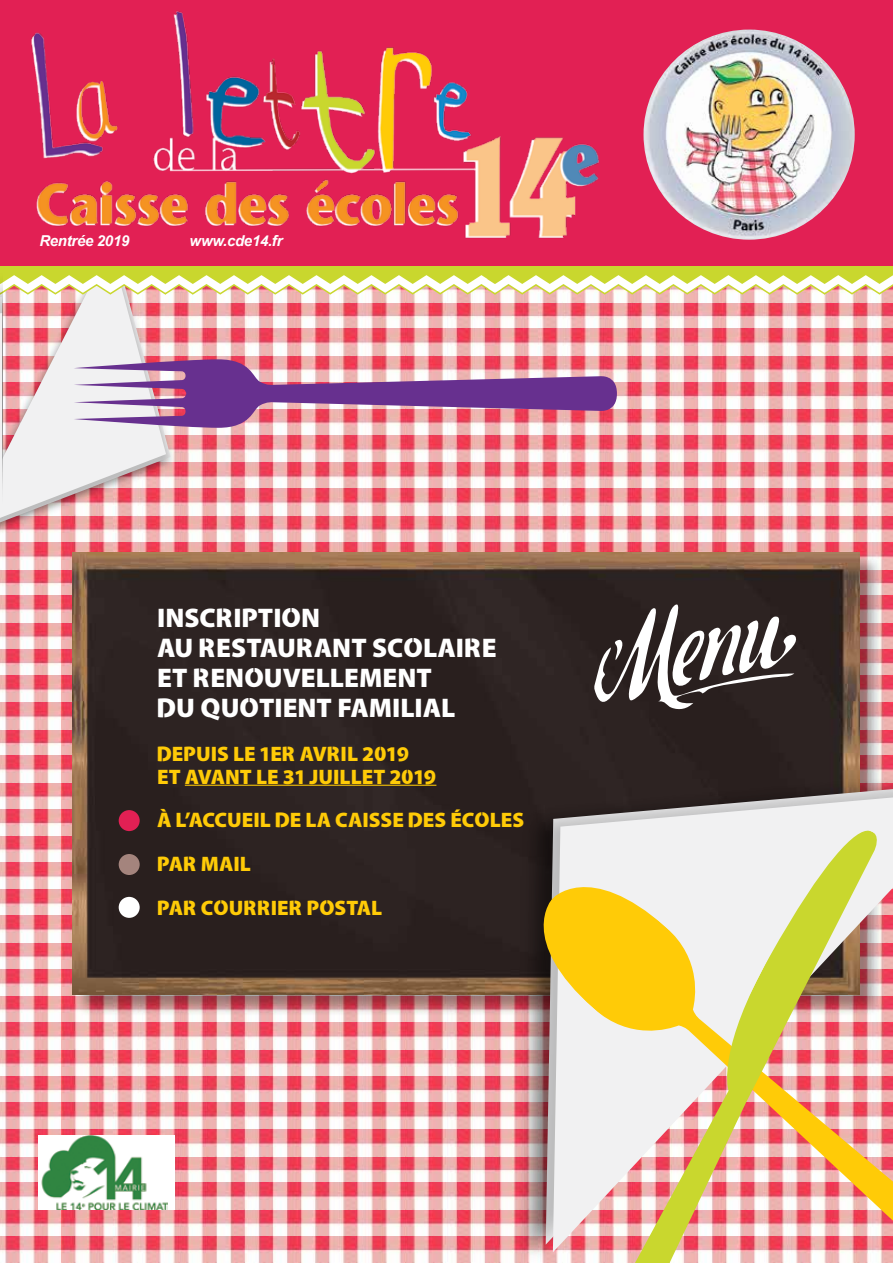
<style>
.page{position:relative;width:893px;height:1263px;background:#fff}
.page>*{position:absolute;margin:0;border:0;box-sizing:border-box;transform-origin:0 0}
.t1{font:900 27px/30.2px "Cleanvertising";color:#fff}
.t2{font:900 21px "Cleanvertising";color:#ffcb07}
.t3{font:italic 700 15px "Arial";letter-spacing:-.02em;color:#fff}
</style>
<div class="page">
<img style="left:0;top:546px;width:61px;height:717px">
<img style="left:489px;top:518px;width:404px;height:745px">
<img style="left:61px;top:518px;width:428px;height:745px">
<div style="left:0;top:250px;width:177px;height:296px;background:#000;opacity:.22"></div>
<div style="left:73px;top:553px;width:810px;height:465px;background:#000;opacity:.34"></div>
<img style="left:73px;top:552px;width:787px;height:442px">
<svg style="left:593px;top:604px;width:206px;height:112px"></svg>
<div style="left:0;top:0;width:893px;height:265px;background:#e22054"></div>
<img style="left:643px;top:30px;width:212px;height:210px">
<img style="left:31px;top:11px;width:568px;height:227px">
<div style="left:520px;top:769px;width:373px;height:492px;background:#000;opacity:.22"></div>
<svg style="left:553px;top:797px;width:340px;height:61px;fill:#f1f1f2"></svg>
<svg style="left:516px;top:858px;width:377px;height:405px"></svg>
<svg style="left:613px;top:828px;width:269px;height:435px"></svg>
<div style="left:38px;top:1135px;width:137px;height:75px;background:#fff"></div>
<img style="left:41px;top:1135px;width:127px;height:75px">
<hr style="left:185px;top:785px;width:251px;height:1px;background:#ffcb07">
<div style="left:119px;top:897px;width:21px;height:21px;background:#fff;border-radius:50%"></div>
<div style="left:119px;top:854px;width:21px;height:21px;background:#a4847d;border-radius:50%"></div>
<div style="left:119px;top:810px;width:21px;height:21px;background:#e22054;border-radius:50%"></div>
<hr style="left:0;top:262px;width:2px;height:960px;background:#eab4ae">
<hr style="left:0;top:255px;width:2px;height:961px;background:#000;opacity:.22">
<svg style="left:0;top:255px;width:893px;height:263px"></svg>
<p class="t3" style="left:39px;top:231px;width:92px">Rentrée 2019</p>
<p class="t3" style="left:190px;top:231px;width:94px">www.cde14.fr</p>
<p class="t1" style="left:157px;top:600px;width:341px">INSCRIPTION<br>AU RESTAURANT SCOLAIRE<br>ET RENOUVELLEMENT<br>DU QUOTIENT FAMILIAL</p>
<p class="t2" style="left:157px;top:737px;width:27px">DEPUIS</p>
<p class="t2" style="left:233px;top:737px;width:80px">LE 1ER AVRIL</p>
<p class="t2" style="left:362px;top:737px;width:48px">2019</p>
<p class="t2" style="left:103px;top:759px;width:27px">ET</p>
<p class="t2" style="left:185px;top:759px;width:15px">AVANT</p>
<p class="t2" style="left:256px;top:759px;width:75px">LE 31 JUILLET</p>
<p class="t2" style="left:389px;top:759px;width:48px">2019</p>
<p class="t2" style="left:157px;top:803px;width:45px">À L’ACCUEIL</p>
<p class="t2" style="left:275px;top:803px;width:85px">DE LA CAISSE</p>
<p class="t2" style="left:408px;top:803px;width:14px">DES</p>
<p class="t2" style="left:450px;top:803px;width:25px">ÉCOLES</p>
<p class="t2" style="left:103px;top:847px;width:25px">PAR</p>
<p class="t2" style="left:201px;top:847px;width:14px">MAIL</p>
<p class="t2" style="left:103px;top:891px;width:25px">PAR</p>
<p class="t2" style="left:201px;top:891px;width:14px">COURRIER</p>
<p class="t2" style="left:307px;top:891px;width:14px">POSTAL</p>
</div>
